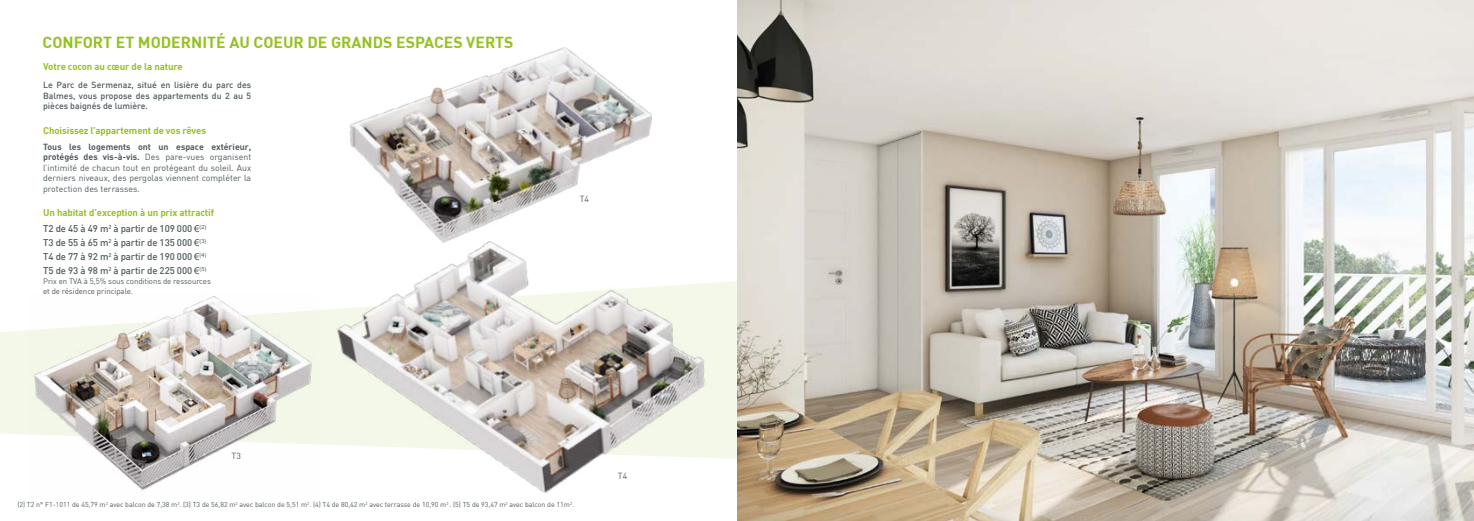
<style>
.page{position:relative;width:1474px;height:521px;background:#fff}
.page>*{position:absolute;margin:0;border:0;box-sizing:border-box;transform-origin:0 0}
.t1{font:700 15.75px "DIN";color:#95c11f}
.t2{font:700 9.62px/16.4px "DIN";letter-spacing:-.01em;color:#95c11f}
.t3{font:500 9.62px/14px "DIN";letter-spacing:-.01em;color:#505a5d;text-align:justify}
.t4{font:8.75px/10.5px "DIN";color:#505a5d;text-align:justify}
.t5{font:500 8.75px/10.5px "DIN";color:#505a5d;text-align:justify}
.t6{font:7.88px/9.6px "DIN";letter-spacing:-.01em;color:#505a5d}
.t7{font:7px "DIN";color:#505a5d}
.s1{font-weight:700}
.s2{font-weight:500;color:#505a5d}
.s3{font-family:"Arial";font-weight:400;color:#505a5d}
.s4{font-family:"Arial";font-weight:400}
</style>
<div class="page">
<svg style="left:0;top:281px;width:737px;height:178px"></svg>
<img style="left:349px;top:47px;width:303px;height:161px">
<img style="left:322px;top:208px;width:404px;height:285px">
<img style="left:30px;top:294px;width:288px;height:197px">
<img style="left:737px;top:0;width:736px;height:521px">
<h1 class="t1" style="left:43px;top:32px;width:472px">CONFORT ET MODERNITÉ AU COEUR DE GRANDS ESPACES VERTS</h1>
<p class="t2" style="left:43px;top:58px;width:141px">Votre cocon au cœur de la nature</p>
<p class="t5" style="left:43px;top:80px;width:209px">Le Parc de Sermenaz, situé en lisière du parc des Balmes, vous propose des appartements du 2 au 5 pièces baignés de lumière.</p>
<p class="t2" style="left:43px;top:122px;width:164px">Choisissez l’appartement de vos rêves</p>
<p class="t4" style="left:43px;top:141px;width:210px"><span class="s1">Tous les logements ont un espace extérieur, protégés des vis-à-vis.</span> Des pare-vues organisent l’intimité de chacun tout en protégeant du soleil. Aux derniers niveaux, des pergolas viennent compléter la protection des terrasses.</p>
<p class="t2" style="left:43px;top:204px;width:172px">Un habitat d’exception à un prix attractif<br><span class="s2">T2 de 45 à 49 m</span><sup>2</sup> <span class="s2">à partir de 109 000</span> <span class="s3">€</span><sup>(2)</sup></p>
<p class="t3" style="left:43px;top:235px;width:165px">T3 de 55 à 65 m<sup>2</sup> à partir de 135 000 <span class="s4">€</span><sup>(3)<br></sup>T4 de 77 à 92 m<sup>2</sup> à partir de 190 000 <span class="s4">€</span><sup>(4)<br></sup>T5 de 93 à 98 m<sup>2</sup> à partir de 225 000 <span class="s4">€</span><sup>(5)</sup></p>
<p class="t6" style="left:43px;top:276px;width:169px">Prix en TVA à 5,5% sous conditions de ressources et de résidence principale.</p>
<p class="t4" style="left:580px;top:194px;width:11px">T4</p>
<p class="t4" style="left:231px;top:450px;width:11px">T3</p>
<p class="t7" style="left:17px;top:500px;width:558px">(2) T2 n° F1-1011 de 45,79 m<sup>2</sup> avec balcon de 7,38 m<sup>2</sup>. (3) T3 de 56,82 m<sup>2</sup> avec balcon de 5,51 m<sup>2</sup>. (4) T4 de 80,42 m<sup>2</sup> avec terrasse de 10,90 m<sup>2</sup> . (5) T5 de 93,47 m<sup>2</sup> avec balcon de 11m<sup>2</sup>.</p>
<p class="t4" style="left:618px;top:471px;width:11px">T4</p>
</div>
